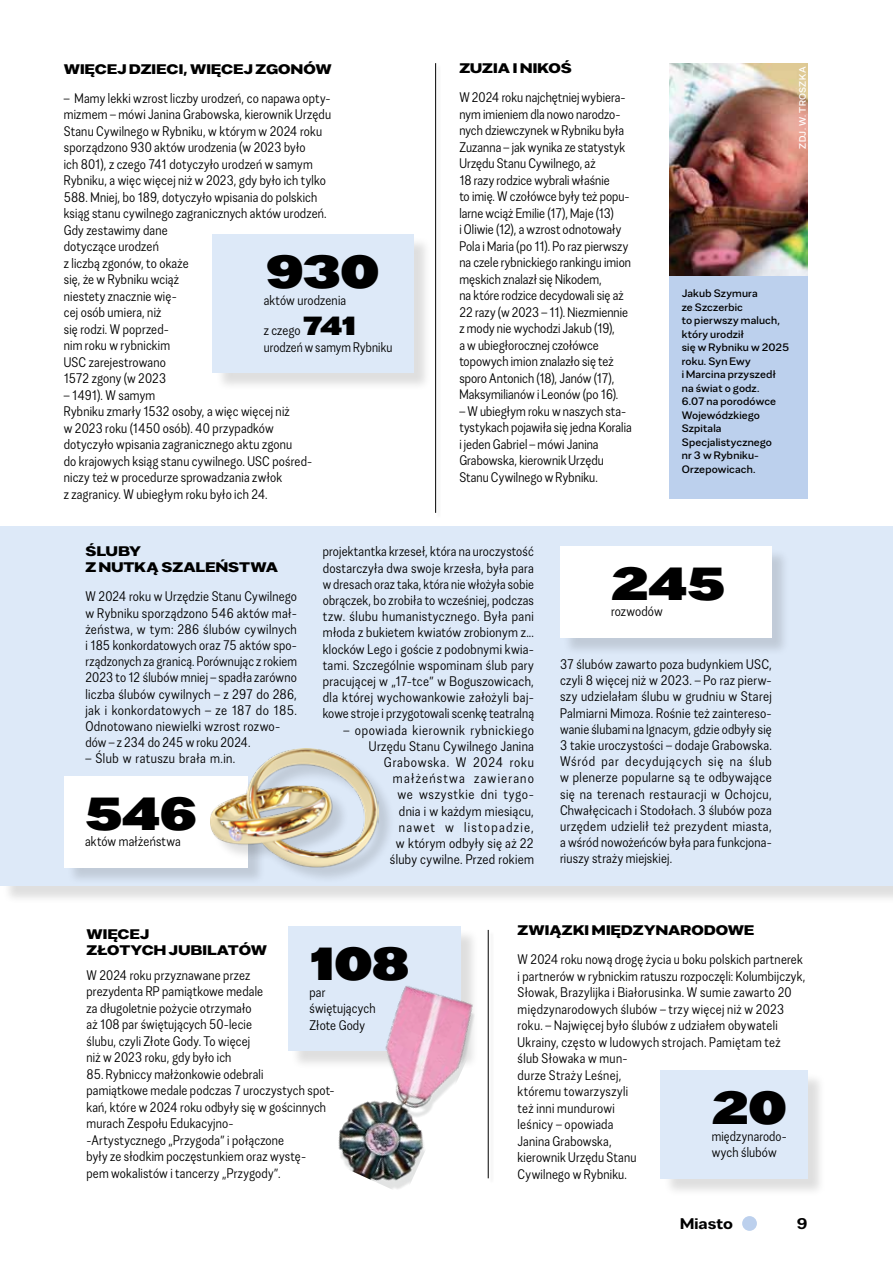
<style>
.page{position:relative;width:893px;height:1263px;background:#fff}
.page>*{position:absolute;margin:0;border:0;box-sizing:border-box;transform-origin:0 0}
.t1{font:700 45px "Favela";letter-spacing:-.02em;color:#000}
.t2{font:500 15px "Favela";letter-spacing:.01em;color:#000}
.t3{font:300 13.5px/16.5px "Favela";letter-spacing:.015em;color:#000}
.t4{font:300 13.5px/16.2px "Favela";letter-spacing:.045em;color:#000;text-align:right}
.t5{font:600 13.5px/16.4px "Favela";letter-spacing:.01em;color:#000}
.t6{font:10.5px/13.5px "Favela";letter-spacing:.015em;color:#000}
.t7{font:9px "Favela";letter-spacing:.04em;color:#fff}
.s1{font-weight:700;font-size:25.5px}
</style>
<div class="page">
<div style="left:742px;top:1216px;width:15px;height:15px;background:#bcd0ed;border-radius:50%"></div>
<div style="left:489px;top:931px;width:5px;height:253px;background:#f8f8f8"></div>
<hr style="left:488px;top:930px;width:1px;height:248px;background:#000">
<div style="left:2px;top:528px;width:891px;height:376px;background:#000;opacity:.13"></div>
<div style="left:0;top:526px;width:893px;height:359px;background:#dde9f8"></div>
<div style="left:291px;top:928px;width:188px;height:141px;background:#000;opacity:.13"></div>
<div style="left:288px;top:926px;width:172px;height:125px;background:#dde9f8"></div>
<img style="left:325px;top:974px;width:164px;height:215px">
<img style="left:669px;top:64px;width:139px;height:212px">
<div style="left:562px;top:549px;width:229px;height:108px;background:#000;opacity:.13"></div>
<div style="left:560px;top:546px;width:212px;height:92px;background:#fff"></div>
<div style="left:66px;top:778px;width:200px;height:108px;background:#000;opacity:.13"></div>
<div style="left:64px;top:776px;width:184px;height:91px;background:#fff"></div>
<div style="left:215px;top:237px;width:218px;height:154px;background:#000;opacity:.13"></div>
<div style="left:213px;top:234px;width:201px;height:139px;background:#dde9f8"></div>
<div style="left:213px;top:750px;width:183px;height:134px;background:#000;opacity:.13"></div>
<img style="left:210px;top:748px;width:169px;height:119px">
<div style="left:669px;top:276px;width:139px;height:223px;background:#bcd0ed"></div>
<div style="left:663px;top:1072px;width:163px;height:125px;background:#000;opacity:.13"></div>
<div style="left:661px;top:1070px;width:147px;height:108px;background:#dde9f8"></div>
<div style="left:436px;top:64px;width:6px;height:454px;background:#fafafa"></div>
<hr style="left:435px;top:63px;width:1px;height:450px;background:#000">
<p class="t5" style="left:64px;top:60px;width:269px">WIĘCEJ DZIECI, WIĘCEJ ZGONÓW</p>
<p class="t3" style="left:64px;top:90px;width:269px">– Mamy lekki wzrost liczby urodzeń, co napawa opty&shy;mizmem – mówi Janina Grabowska, kierownik Urzędu Stanu Cywilnego w Rybniku, w którym w 2024 roku sporządzono 930 aktów urodzenia (w 2023 było<br>ich 801), z czego 741 dotyczyło urodzeń w samym Rybniku, a więc więcej niż w 2023, gdy było ich tylko 588. Mniej, bo 189, dotyczyło wpisania do polskich ksiąg stanu cywilnego zagranicznych aktów urodzeń.<br>Gdy zestawimy dane<br>dotyczące urodzeń<br>z liczbą zgonów, to okaże<br>się, że w Rybniku wciąż<br>niestety znacznie wię-<br>cej osób umiera, niż<br>się rodzi. W poprzed-<br>nim roku w rybnickim<br>USC zarejestrowano<br>1572 zgony (w 2023</p>
<p class="t3" style="left:64px;top:387px;width:250px">– 1491). W samym<br>Rybniku zmarły 1532 osoby, a więc więcej niż<br>w 2023 roku (1450 osób). 40 przypadków dotyczyło wpisania zagranicznego aktu zgonu<br>do krajowych ksiąg stanu cywilnego. USC pośred&shy;niczy też w procedurze sprowadzania zwłok<br>z zagranicy. W ubiegłym roku było ich 24.</p>
<h1 class="t1" style="left:266px;top:240px;width:115px">930</h1>
<p class="t3" style="left:264px;top:323px;width:130px">z czego <span class="s1">741 </span>urodzeń wsamym Rybniku</p>
<p class="t3" style="left:264px;top:292px;width:84px">aktów urodzenia</p>
<p class="t5" style="left:459px;top:60px;width:114px">ZUZIA I NIKOŚ</p>
<p class="t3" style="left:459px;top:90px;width:173px">W 2024 roku najchętniej wybiera&shy;nym imieniem dla nowo narodzo&shy;nych dziewczynek w Rybniku była<br>Zuzanna – jak wynika ze statystyk<br>Urzędu Stanu Cywilnego, aż<br>18 razy rodzice wybrali właśnie<br>to imię. W czołówce były też popu&shy;larne wciąż Emilie (17), Maje (13)<br>i Oliwie (12), a wzrost odnotowały<br>Pola i Maria (po 11). Po raz pierwszy na czele rybnickiego rankingu imion męskich znalazł się Nikodem,<br>na które rodzice decydowali się aż<br>22 razy (w 2023 – 11). Niezmiennie z mody nie wychodzi Jakub (19),<br>a w ubiegłorocznej czołówce topowych imion znalazło się też sporo Antonich (18), Janów (17),<br>Maksymilianów i Leonów (po 16).</p>
<p class="t3" style="left:459px;top:403px;width:174px">– W ubiegłym roku w naszych sta&shy;tystykach pojawiła się jedna Koralia i jeden Gabriel – mówi Janina<br>Grabowska, kierownik Urzędu<br>Stanu Cywilnego w Rybniku.</p>
<p class="t7" style="left:797px;top:149px;width:83px;rotate:-90deg">ZDJ. W. TROSZKA</p>
<p class="t6" style="left:682px;top:287px;width:109px">Jakub Szymura<br>ze Szczerbic<br>to pierwszy maluch, który urodził<br>się w Rybniku w 2025 roku. Syn Ewy<br>i Marcina przyszedł na świat o godz.<br>6.07 na porodówce<br>Wojewódzkiego<br>Szpitala<br>Specjalistycznego<br>nr 3 w Rybniku-<br>Orzepowicach.</p>
<p class="t5" style="left:85px;top:543px;width:194px">ŚLUBY<br>Z NUTKĄ SZALEŃSTWA</p>
<p class="t3" style="left:85px;top:589px;width:213px">W 2024 roku w Urzędzie Stanu Cywilnego w Rybniku sporządzono 546 aktów mał&shy;żeństwa, w tym: 286 ślubów cywilnych i 185 konkordatowych oraz 75 aktów spo&shy;rządzonych za granicą. Porównując zrokiem 2023 to 12 ślubów mniej – spadła zarówno liczba ślubów cywilnych – z 297 do 286, jak i konkordatowych – ze 187 do 185.<br>Odnotowano niewielki wzrost rozwo&shy;dów – z 234 do 245 w roku 2024.</p>
<p class="t3" style="left:85px;top:751px;width:152px">– Ślub w ratuszu brała m.in.</p>
<h1 class="t1" style="left:85px;top:781px;width:113px">546</h1>
<p class="t3" style="left:85px;top:833px;width:97px">aktów małżeństwa</p>
<p class="t3" style="left:323px;top:544px;width:213px;text-align:justify">projektantka krzeseł, która na uroczystość dostarczyła dwa swoje krzesła, była para wdresach oraz taka, która niewłożyła sobie obrączek, bo zrobiła to wcześniej, podczas tzw. ślubu humanistycznego. Była pani młoda z bukietem kwiatów zrobionym z... klocków Lego i goście z podobnymi kwia&shy;tami. Szczególnie wspominam ślub pary pracującej w „17-tce” w Boguszowicach, dla której wychowankowie założyli baj&shy;kowe stroje i przygotowali scenkę teatralną</p>
<p class="t4" style="left:343px;top:722px;width:192px">– opowiada kierownik rybnickiego<br>Urzędu Stanu Cywilnego Janina<br>Grabowska. W 2024 roku małżeństwa zawierano<br>we wszystkie dni tygo-<br>dnia i w każdym miesiącu,<br>nawet w listopadzie,<br>w którym odbyły się aż 22<br>śluby cywilne. Przed rokiem</p>
<h1 class="t1" style="left:611px;top:552px;width:116px">245</h1>
<p class="t3" style="left:611px;top:604px;width:53px">rozwodów</p>
<p class="t3" style="left:560px;top:656px;width:213px;text-align:justify">37 ślubów zawarto poza budynkiem USC, czyli 8 więcej niż w 2023. – Po raz pierw&shy;szy udzielałam ślubu w grudniu w Starej Palmiarni Mimoza. Rośnie też zaintereso&shy;wanie ślubami na Ignacym, gdzie odbyły się 3 takie uroczystości – dodaje Grabowska.<br>Wśród par decydujących się na ślub w plenerze popularne są te odbywające się na terenach restauracji w Ochojcu, Chwałęcicach i Stodołach. 3 ślubów poza urzędem udzielił też prezydent miasta, a wśród nowożeńców była para funkcjona&shy;riuszy straży miejskiej.</p>
<p class="t5" style="left:86px;top:925px;width:182px">WIĘCEJ<br>ZŁOTYCH JUBILATÓW</p>
<p class="t3" style="left:86px;top:967px;width:178px">W 2024 roku przyznawane przez prezydenta RP pamiątkowe medale za długoletnie pożycie otrzymało aż 108 par świętujących 50-lecie ślubu, czyli Złote Gody. To więcej niż w 2023 roku, gdy było ich</p>
<p class="t3" style="left:86px;top:1066px;width:250px">85. Rybniccy małżonkowie odebrali<br>pamiątkowe medale podczas 7 uroczystych spot&shy;kań, które w 2024 roku odbyły się w gościnnych murach Zespołu Edukacyjno-<br>-Artystycznego „Przygoda” i połączone<br>były ze słodkim poczęstunkiem oraz wystę-<br>pem wokalistów i tancerzy „Przygody”.</p>
<h1 class="t1" style="left:310px;top:932px;width:101px">108</h1>
<p class="t3" style="left:310px;top:984px;width:67px">par świętujących<br>Złote Gody</p>
<p class="t5" style="left:518px;top:922px;width:238px">ZWIĄZKI MIĘDZYNARODOWE</p>
<p class="t3" style="left:518px;top:951px;width:289px">W 2024 roku nową drogę życia u boku polskich partnerek i partnerów w rybnickim ratuszu rozpoczęli: Kolumbijczyk, Słowak, Brazylijka i Białorusinka. W sumie zawarto 20 międzynarodowych ślubów – trzy więcej niż w 2023 roku. – Najwięcej było ślubów z udziałem obywateli Ukrainy, często w ludowych strojach. Pamiętam też<br>ślub Słowaka w mun-<br>durze Straży Leśnej,<br>któremu towarzyszyli<br>też inni mundurowi<br>leśnicy – opowiada<br>Janina Grabowska,<br>kierownik Urzędu Stanu<br>Cywilnego w Rybniku.</p>
<h1 class="t1" style="left:712px;top:1076px;width:77px">20</h1>
<p class="t3" style="left:712px;top:1144px;width:67px">wych ślubów</p>
<p class="t3" style="left:712px;top:1128px;width:77px">międzynarodo-</p>
<p class="t2" style="left:680px;top:1213px;width:54px">Miasto</p>
<p class="t2" style="left:797px;top:1214px;width:12px">9</p>
</div>
